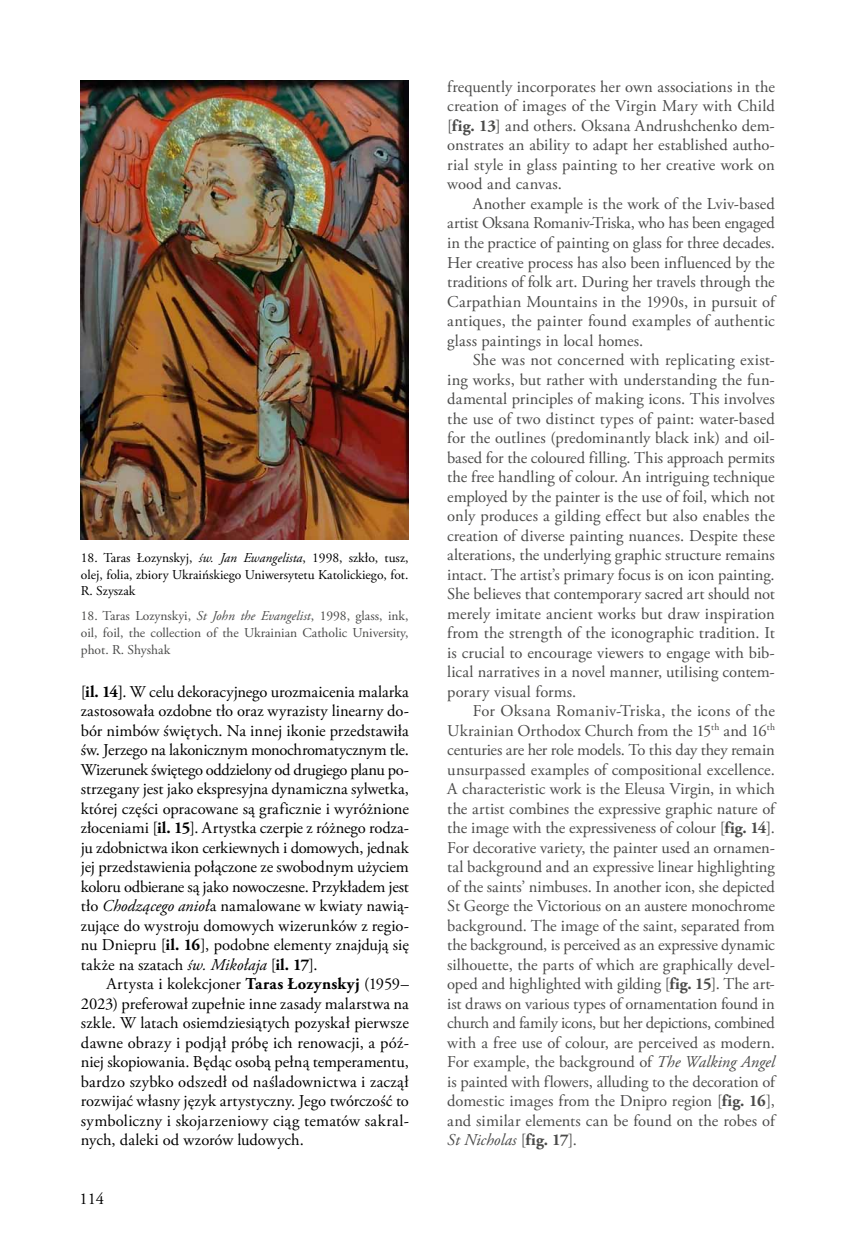
<style>
.page{position:relative;width:851px;height:1255px;background:#fff}
.page>*{position:absolute;margin:0;border:0;box-sizing:border-box;transform-origin:0 0}
.t1{font:16.5px/19.5px "Adobe Garamond Pro";letter-spacing:.005em;color:#4a4a49;text-align:justify}
.t2{font:16.5px/19.5px "Adobe Garamond Pro";letter-spacing:.005em;color:#000;text-align:justify}
.t3{font:13.5px/16.5px "Adobe Garamond Pro";color:#4a4a49;text-align:justify}
.t4{font:13.5px/16.5px "Adobe Garamond Pro";color:#000;text-align:justify}
.s1{font-style:italic}
.s2{font-weight:700}
.s3{font-weight:600}
</style>
<div class="page">
<img style="left:81px;top:81px;width:327px;height:458px">
<p class="t4" style="left:81px;top:550px;width:329px">18. Taras Łozynskyj, <span class="s1">św. Jan Ewangelista</span>, 1998, szkło, tusz, olej, folia, zbiory Ukraińskiego Uniwersytetu Katolickiego, fot.<br>R. Szyszak</p>
<p class="t3" style="left:81px;top:608px;width:329px">18. Taras Lozynskyi, <span class="s1">St John the Evangelist</span>, 1998, glass, ink, oil, foil, the collection of the Ukrainian Catholic University, phot. R. Shyshak</p>
<p class="t2" style="left:81px;top:682px;width:329px">[<span class="s2">il. 14</span><span class="s3">]</span>. W celu dekoracyjnego urozmaicenia malarka zastosowała ozdobne tło oraz wyrazisty linearny do&shy;bór nimbów świętych. Na innej ikonie przedstawiła św. Jerzego na lakonicznym monochromatycznym tle.<br>Wizerunek świętego oddzielony od drugiego planu po&shy;strzegany jest jako ekspresyjna dynamiczna sylwetka, której części opracowane są graficznie i wyróżnione złoceniami [<span class="s2">il. 15</span>]. Artystka czerpie z różnego rodza&shy;ju zdobnictwa ikon cerkiewnych i domowych, jednak jej przedstawienia połączone ze swobodnym użyciem koloru odbierane są jako nowoczesne. Przykładem jest tło <span class="s1">Chodzącego anioł</span>a namalowane w kwiaty nawią&shy;zujące do wystroju domowych wizerunków z regio&shy;nu Dniepru [<span class="s2">il. 16</span>], podobne elementy znajdują się także na szatach <span class="s1">św. Mikołaja</span> [<span class="s2">il. 17</span>].</p>
<p class="t2" style="left:81px;top:974px;width:329px;text-indent:26px">Artysta i kolekcjoner <span class="s2">Taras Łozynskyj</span> (1959– 2023) preferował zupełnie inne zasady malarstwa na szkle. W latach osiemdziesiątych pozyskał pierwsze dawne obrazy i podjął próbę ich renowacji, a póź&shy;niej skopiowania. Będąc osobą pełną temperamentu, bardzo szybko odszedł od naśladownictwa i zaczął rozwijać własny język artystyczny. Jego twórczość to symboliczny i skojarzeniowy ciąg tematów sakral&shy;nych, daleki od wzorów ludowych.</p>
<p class="t2" style="left:79px;top:1189px;width:26px">114</p>
<p class="t1" style="left:447px;top:77px;width:329px">frequently incorporates her own associations in the creation of images of the Virgin Mary with Child [<span class="s2">fig. 13</span>] and others. Oksana Andrushchenko dem&shy;onstrates an ability to adapt her established autho&shy;rial style in glass painting to her creative work on wood and canvas.</p>
<p class="t1" style="left:447px;top:194px;width:329px;text-indent:26px">Another example is the work of the Lviv-based artist Oksana Romaniv-Triska, who has been engaged in the practice of painting on glass for three decades.<br>Her creative process has also been influenced by the traditions of folk art. During her travels through the Carpathian Mountains in the 1990s, in pursuit of antiques, the painter found examples of authentic glass paintings in local homes.</p>
<p class="t1" style="left:447px;top:351px;width:329px;text-indent:26px">She was not concerned with replicating exist&shy;ing works, but rather with understanding the fun&shy;damental principles of making icons. This involves the use of two distinct types of paint: water-based for the outlines (predominantly black ink) and oil&shy;based for the coloured filling. This approach permits the free handling of colour. An intriguing technique employed by the painter is the use of foil, which not only produces a gilding effect but also enables the creation of diverse painting nuances. Despite these alterations, the underlying graphic structure remains intact. The artist’s primary focus is on icon painting.<br>She believes that contemporary sacred art should not merely imitate ancient works but draw inspiration from the strength of the iconographic tradition. It is crucial to encourage viewers to engage with bib&shy;lical narratives in a novel manner, utilising contem&shy;porary visual forms.</p>
<p class="t1" style="left:447px;top:702px;width:329px;text-indent:26px">For Oksana Romaniv-Triska, the icons of the Ukrainian Orthodox Church from the 15<sup>th</sup> and 16<sup>th </sup>centuries are her role models. To this day they remain unsurpassed examples of compositional excellence.<br>A characteristic work is the Eleusa Virgin, in which the artist combines the expressive graphic nature of the image with the expressiveness of colour [<span class="s2">fig. 14</span>].<br>For decorative variety, the painter used an ornamen&shy;tal background and an expressive linear highlighting of the saints’ nimbuses. In another icon, she depicted St George the Victorious on an austere monochrome background. The image of the saint, separated from the background, is perceived as an expressive dynamic silhouette, the parts of which are graphically devel&shy;oped and highlighted with gilding [<span class="s2">fig. 15</span>]. The art&shy;ist draws on various types of ornamentation found in church and family icons, but her depictions, combined with a free use of colour, are perceived as modern.<br>For example, the background of <span class="s1">The Walking Angel </span>is painted with flowers, alluding to the decoration of domestic images from the Dnipro region [<span class="s2">fig. 16</span>], and similar elements can be found on the robes of <span class="s1">St Nicholas</span> [<span class="s2">fig. 17</span>].</p>
</div>
